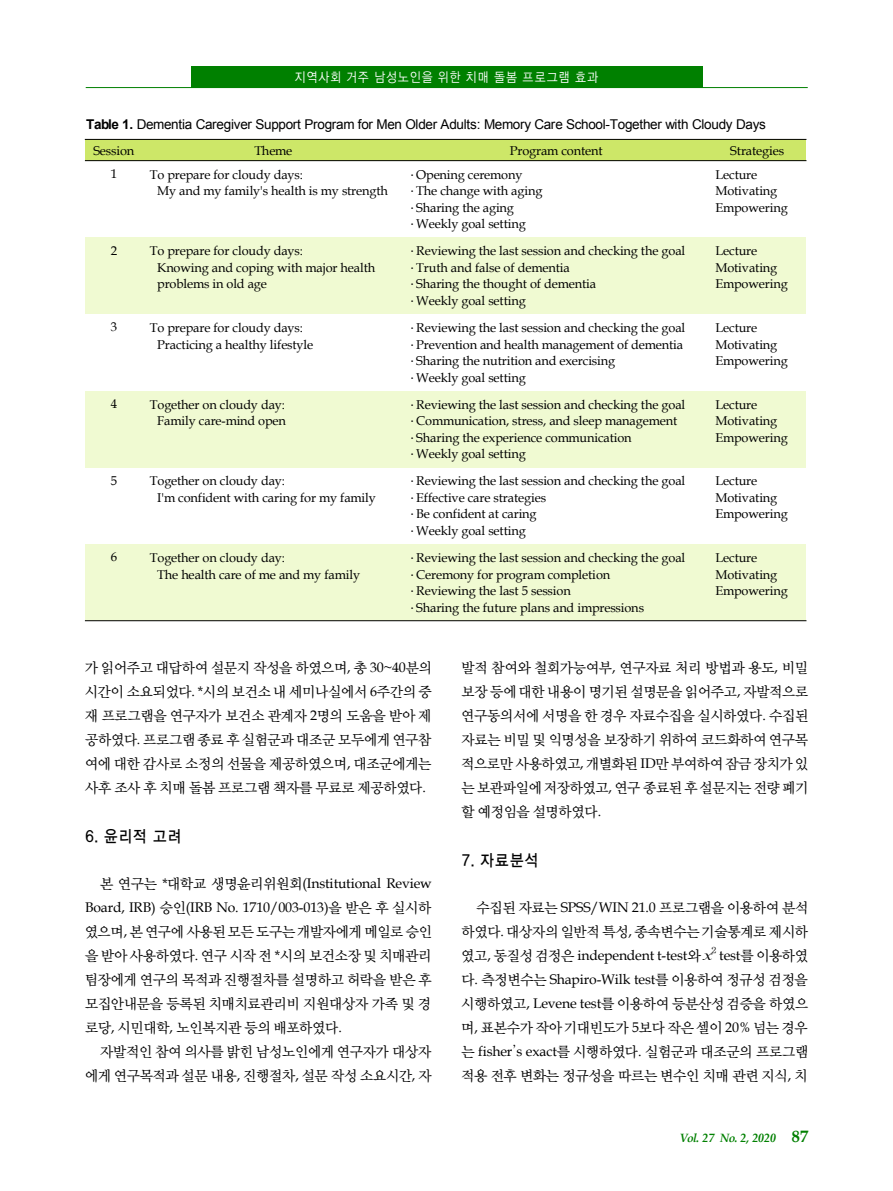
<style>
.page{position:relative;width:893px;height:1191px;background:#fff}
.page>*{position:absolute;margin:0;border:0;box-sizing:border-box;transform-origin:0 0}
.t1{font:15.75px "Korean GD B";letter-spacing:.095em;color:#000;scale:.9 1}
.t2{font:13.95px/24px "Korean MJ B";letter-spacing:-.015em;color:#000;text-align:justify}
.t3{font:13.95px/24px "Book Antiqua";letter-spacing:-.01em;color:#000;text-align:right}
.t4{font:13.5px "Arial";letter-spacing:-.025em;color:#000}
.t5{font:12.75px/16.5px "Book Antiqua";letter-spacing:-.01em;color:#000}
.t6{font:12.75px "Korean GD M";letter-spacing:.085em;color:#fff;scale:.9 1}
.t7{font:italic 700 12px "Book Antiqua";letter-spacing:-.01em;color:#008000}
.t8{font:8.85px "Korean MJ B";color:#000}
.s1{font-weight:700}
.s2{font-family:"Haansoft Batang"}
.s3{font-family:"Book Antiqua"}
.s4{font-family:"Korean MJ B"}
.s5{font-family:"Dutch 801 BT Italic Headline";font-size:13.2px}
.s6{font-family:"Batang"}
.s7{font-style:normal;font-size:16.5px}
</style>
<div class="page">
<div style="left:191px;top:66px;width:511px;height:22px;background:#008000"></div>
<hr style="left:86px;top:87px;width:721px;height:1px;background:#008000">
<div style="left:85px;top:139px;width:58px;height:22px;background:#cde768"></div>
<div style="left:143px;top:139px;width:261px;height:22px;background:#cde768"></div>
<div style="left:404px;top:139px;width:304px;height:22px;background:#cde768"></div>
<div style="left:708px;top:139px;width:98px;height:22px;background:#cde768"></div>
<div style="left:85px;top:237px;width:58px;height:77px;background:#f0fad2"></div>
<div style="left:143px;top:237px;width:261px;height:77px;background:#f0fad2"></div>
<div style="left:404px;top:237px;width:304px;height:77px;background:#f0fad2"></div>
<div style="left:708px;top:237px;width:98px;height:77px;background:#f0fad2"></div>
<div style="left:85px;top:391px;width:58px;height:76px;background:#f0fad2"></div>
<div style="left:143px;top:391px;width:261px;height:76px;background:#f0fad2"></div>
<div style="left:404px;top:391px;width:304px;height:76px;background:#f0fad2"></div>
<div style="left:708px;top:391px;width:98px;height:76px;background:#f0fad2"></div>
<div style="left:85px;top:544px;width:58px;height:77px;background:#f0fad2"></div>
<div style="left:143px;top:544px;width:261px;height:77px;background:#f0fad2"></div>
<div style="left:404px;top:544px;width:304px;height:77px;background:#f0fad2"></div>
<div style="left:708px;top:544px;width:98px;height:77px;background:#f0fad2"></div>
<hr style="left:85px;top:139px;width:721px;height:1px;background:#000">
<hr style="left:85px;top:160px;width:721px;height:1px;background:#000">
<hr style="left:85px;top:620px;width:721px;height:1px;background:#000">
<p class="t6" style="left:295px;top:71px;width:338px">지역사회 거주 남성노인을 위한 치매 돌봄 프로그램 효과</p>
<p class="t4" style="left:86px;top:117px;width:681px"><span class="s1">Table 1.</span> Dementia Caregiver Support Program for Men Older Adults: Memory Care School-Together with Cloudy Days</p>
<p class="t5" style="left:93px;top:142px;width:43px">Session</p>
<p class="t5" style="left:254px;top:142px;width:39px">Theme</p>
<p class="t5" style="left:510px;top:142px;width:94px">Program content</p>
<p class="t5" style="left:730px;top:142px;width:55px">Strategies</p>
<p class="t5" style="left:111px;top:166px;width:8px">1</p>
<p class="t5" style="left:157px;top:166px;width:232px;text-indent:-7px">To prepare for cloudy days:<br>My and my family's health is my strength</p>
<p class="t5" style="left:411px;top:166px;width:133px"><span class="s2">․</span> Opening ceremony<br><span class="s2">․</span> The change with aging <span class="s2">․</span> Sharing the aging<br><span class="s2">․</span> Weekly goal setting</p>
<p class="t5" style="left:715px;top:166px;width:74px">Lecture<br>Motivating<br>Empowering</p>
<p class="t5" style="left:111px;top:242px;width:8px">2</p>
<p class="t5" style="left:157px;top:243px;width:219px;text-indent:-7px">To prepare for cloudy days:<br>Knowing and coping with major health problems in old age</p>
<p class="t5" style="left:411px;top:243px;width:276px"><span class="s2">․</span> Reviewing the last session and checking the goal <span class="s2">․</span> Truth and false of dementia<br><span class="s2">․</span> Sharing the thought of dementia<br><span class="s2">․</span> Weekly goal setting</p>
<p class="t5" style="left:715px;top:243px;width:74px">Lecture<br>Motivating<br>Empowering</p>
<p class="t5" style="left:111px;top:319px;width:8px">3</p>
<p class="t5" style="left:157px;top:320px;width:157px;text-indent:-7px">To prepare for cloudy days:<br>Practicing a healthy lifestyle</p>
<p class="t5" style="left:411px;top:320px;width:276px"><span class="s2">․</span> Reviewing the last session and checking the goal <span class="s2">․</span> Prevention and health management of dementia <span class="s2">․</span> Sharing the nutrition and exercising<br><span class="s2">․</span> Weekly goal setting</p>
<p class="t5" style="left:715px;top:320px;width:74px">Lecture<br>Motivating<br>Empowering</p>
<p class="t5" style="left:111px;top:396px;width:8px">4</p>
<p class="t5" style="left:150px;top:396px;width:138px;text-align:center">Together on cloudy day:<br>Family care-mind open</p>
<p class="t5" style="left:411px;top:396px;width:276px"><span class="s2">․</span> Reviewing the last session and checking the goal <span class="s2">․</span> Communication, stress, and sleep management<br><span class="s2">․</span> Sharing the experience communication<br><span class="s2">․</span> Weekly goal setting</p>
<p class="t5" style="left:715px;top:396px;width:74px">Lecture<br>Motivating<br>Empowering</p>
<p class="t5" style="left:111px;top:472px;width:8px">5</p>
<p class="t5" style="left:157px;top:473px;width:220px;text-indent:-7px">Together on cloudy day:<br>I'm confident with caring for my family</p>
<p class="t5" style="left:411px;top:473px;width:276px"><span class="s2">․</span> Reviewing the last session and checking the goal <span class="s2">․</span> Effective care strategies<br><span class="s2">․</span> Be confident at caring<br><span class="s2">․</span> Weekly goal setting</p>
<p class="t5" style="left:715px;top:473px;width:74px">Lecture<br>Motivating<br>Empowering</p>
<p class="t5" style="left:111px;top:549px;width:8px">6</p>
<p class="t5" style="left:157px;top:550px;width:204px;text-indent:-7px">Together on cloudy day:<br>The health care of me and my family</p>
<p class="t5" style="left:411px;top:550px;width:276px"><span class="s2">․</span> Reviewing the last session and checking the goal <span class="s2">․</span> Ceremony for program completion<br><span class="s2">․</span> Reviewing the last 5 session<br><span class="s2">․</span> Sharing the future plans and impressions</p>
<p class="t5" style="left:715px;top:550px;width:74px">Lecture<br>Motivating<br>Empowering</p>
<p class="t2" style="left:85px;top:656px;width:348px">가 읽어주고 대답하여 설문지 작성을 하였으며<span class="s3">,</span> 총 <span class="s3">30~40</span>분의 시간이 소요되었다<span class="s3">. *</span>시의 보건소 내 세미나실에서 <span class="s3">6</span>주간의 중 재 프로그램을 연구자가 보건소 관계자 <span class="s3">2</span>명의 도움을 받아 제 공하였다<span class="s3">.</span> 프로그램 종료 후 실험군과 대조군 모두에게 연구참 여에 대한 감사로 소정의 선물을 제공하였으며<span class="s3">,</span> 대조군에게는 사후 조사 후 치매 돌봄 프로그램 책자를 무료로 제공하였다<span class="s3">.</span></p>
<p class="t1" style="left:85px;top:829px;width:108px">6. 윤리적 고려</p>
<p class="t3" style="left:85px;top:871px;width:348px"><span class="s4">본 연구는</span> *<span class="s4">대학교 생명윤리위원회</span>(Institutional Review<br>Board, IRB) <span class="s4">승인</span>(IRB No. 1710/003-013)<span class="s4">을 받은 후 실시하</span></p>
<p class="t2" style="left:85px;top:920px;width:348px">였으며<span class="s3">,</span> 본 연구에 사용된 모든 도구는 개발자에게 메일로 승인 을 받아 사용하였다<span class="s3">.</span> 연구 시작 전 <span class="s3">*</span>시의 보건소장 및 치매관리 팀장에게 연구의 목적과 진행절차를 설명하고 허락을 받은 후 모집안내문을 등록된 치매치료관리비 지원대상자 가족 및 경 로당<span class="s3">,</span> 시민대학<span class="s3">,</span> 노인복지관 등의 배포하였다<span class="s3">.</span></p>
<p class="t2" style="left:85px;top:1040px;width:348px;text-align:right">자발적인 참여 의사를 밝힌 남성노인에게 연구자가 대상자 에게 연구목적과 설문 내용<span class="s3">,</span> 진행절차<span class="s3">,</span> 설문 작성 소요시간<span class="s3">,</span> 자</p>
<p class="t2" style="left:461px;top:656px;width:348px">발적 참여와 철회가능여부<span class="s3">,</span> 연구자료 처리 방법과 용도<span class="s3">,</span> 비밀 보장 등에 대한 내용이 명기된 설명문을 읽어주고<span class="s3">,</span> 자발적으로 연구동의서에 서명을 한 경우 자료수집을 실시하였다<span class="s3">.</span> 수집된 자료는 비밀 및 익명성을 보장하기 위하여 코드화하여 연구목 적으로만 사용하였고<span class="s3">,</span> 개별화된 <span class="s3">ID</span>만 부여하여 잠금 장치가 있 는 보관파일에 저장하였고<span class="s3">,</span> 연구 종료된 후 설문지는 전량 폐기 할 예정임을 설명하였다<span class="s3">.</span></p>
<p class="t1" style="left:461px;top:853px;width:87px">7. 자료분석</p>
<p class="t2" style="left:461px;top:896px;width:348px;text-align:right">수집된 자료는 <span class="s3">SPSS/WIN 21.0</span> 프로그램을 이용하여 분석 하였다<span class="s3">.</span> 대상자의 일반적 특성<span class="s3">,</span> 종속변수는 기술통계로 제시하</p>
<p class="t3" style="left:461px;top:943px;width:348px"><span class="s4">였고</span>, <span class="s4">동질성 검정은</span> independent t-test<span class="s4">와</span> <span class="s5">x</span> test<span class="s4">를 이용하였</span></p>
<p class="t8" style="left:711px;top:946px;width:7px">2</p>
<p class="t2" style="left:461px;top:968px;width:348px">다<span class="s3">.</span> 측정변수는 <span class="s3">Shapiro-Wilk test</span>를 이용하여 정규성 검정을 시행하였고<span class="s3">, Levene test</span>를 이용하여 등분산성 검증을 하였으 며<span class="s3">,</span> 표본수가 작아 기대빈도가 <span class="s3">5</span>보다 작은 셀이 <span class="s3">20%</span> 넘는 경우 는 <span class="s3">fisher</span><span class="s6">’</span><span class="s3">s exact</span>를 시행하였다<span class="s3">.</span> 실험군과 대조군의 프로그램 적용 전후 변화는 정규성을 따르는 변수인 치매 관련 지식<span class="s3">,</span> 치</p>
<p class="t7" style="left:679px;top:1131px;width:130px">Vol. 27 No. 2, 2020 <span class="s7">87</span></p>
</div>
